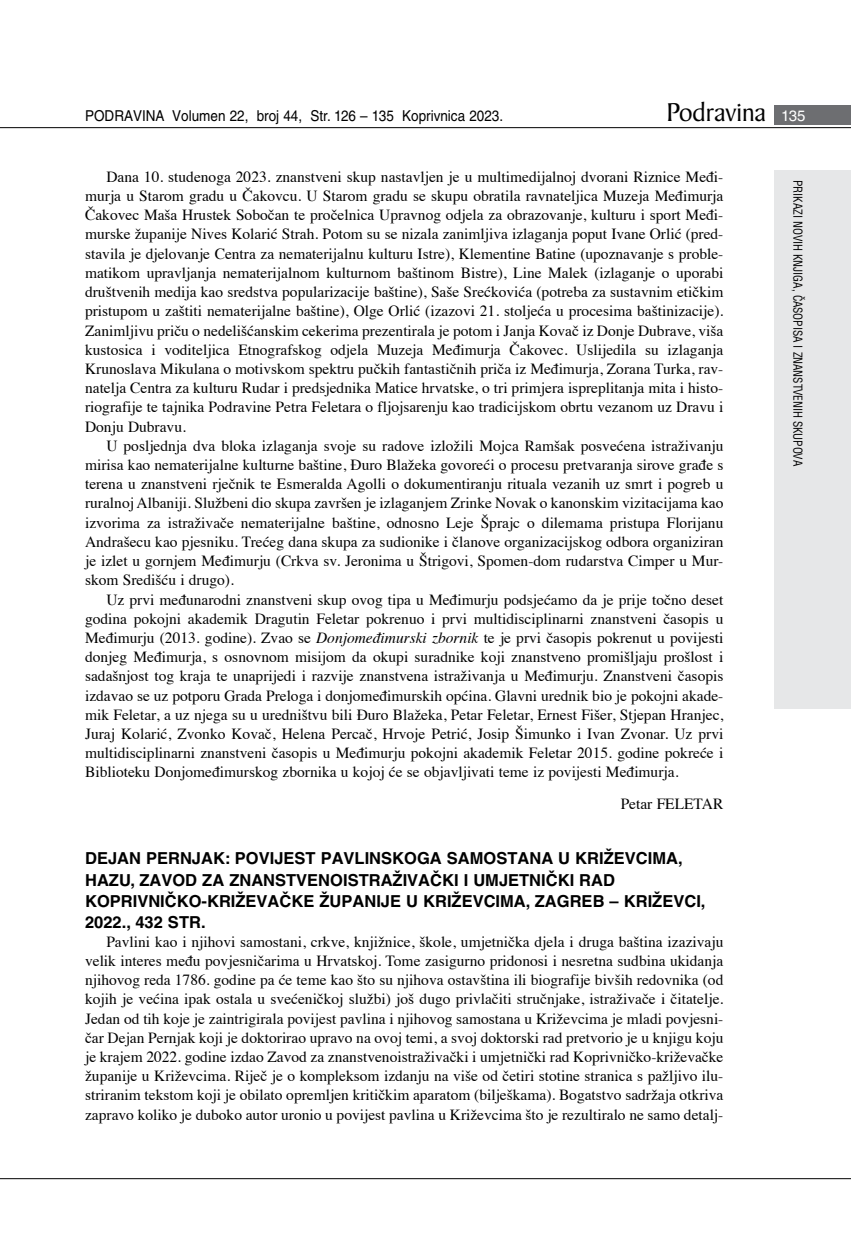
<style>
.page{position:relative;width:851px;height:1234px;background:#fff}
.page>*{position:absolute;margin:0;border:0;box-sizing:border-box;transform-origin:0 0}
.t1{font:27.6px "Baker Signet BT";color:#000}
.t2{font:700 16.5px/21px "Helvetica LT Skin 29";color:#000}
.t3{font:15.45px/19.2px "Times";color:#000;text-align:justify}
.t4{font:15px "Helvetica LT Skin 29";color:#000;scale:.9 1}
.t5{font:condensed 12px "Helvetica LT Skin 29";letter-spacing:-.005em;color:#000;scale:.95 1}
.s1{font-family:"Helvetica LT Skin 29";font-size:15px;color:#fff}
.s2{font-style:italic}
</style>
<div class="page">
<div style="left:774px;top:170px;width:76px;height:538px;background:#e6e7e8"></div>
<div style="left:774px;top:105px;width:76px;height:19px;background:#6d6e71"></div>
<hr style="left:0;top:127px;width:850px;height:1px;background:#000">
<hr style="left:0;top:1177px;width:850px;height:1px;background:#000">
<p class="t4" style="left:85px;top:107px;width:466px">PODRAVINA Volumen 22, broj 44, Str. 126 – 135 Koprivnica 2023.</p>
<h1 class="t1" style="left:666px;top:95px;width:141px">Podravina <span class="s1">135</span></h1>
<p class="t3" style="left:106px;top:166px;width:618px">Dana 10. studenoga 2023. znanstveni skup nastavljen je u multimedijalnoj dvorani Riznice Međi-</p>
<p class="t3" style="left:85px;top:185px;width:639px">murja u Starom gradu u Čakovcu. U Starom gradu se skupu obratila ravnateljica Muzeja Međimurja Čakovec Maša Hrustek Sobočan te pročelnica Upravnog odjela za obrazovanje, kulturu i sport Međi&shy;murske županije Nives Kolarić Strah. Potom su se nizala zanimljiva izlaganja poput Ivane Orlić (pred&shy;stavila je djelovanje Centra za nematerijalnu kulturu Istre), Klementine Batine (upoznavanje s proble&shy;matikom upravljanja nematerijalnom kulturnom baštinom Bistre), Line Malek (izlaganje o uporabi društvenih medija kao sredstva popularizacije baštine), Saše Srećkovića (potreba za sustavnim etičkim pristupom u zaštiti nematerijalne baštine), Olge Orlić (izazovi 21. stoljeća u procesima baštinizacije).<br>Zanimljivu priču o nedelišćanskim cekerima prezentirala je potom i Janja Kovač iz Donje Dubrave, viša kustosica i voditeljica Etnografskog odjela Muzeja Međimurja Čakovec. Uslijedila su izlaganja Krunoslava Mikulana o motivskom spektru pučkih fantastičnih priča iz Međimurja, Zorana Turka, rav&shy;natelja Centra za kulturu Rudar i predsjednika Matice hrvatske, o tri primjera ispreplitanja mita i histo&shy;riografije te tajnika Podravine Petra Feletara o fljojsarenju kao tradicijskom obrtu vezanom uz Dravu i Donju Dubravu.</p>
<p class="t3" style="left:85px;top:434px;width:639px;text-indent:21px">U posljednja dva bloka izlaganja svoje su radove izložili Mojca Ramšak posvećena istraživanju mirisa kao nematerijalne kulturne baštine, Đuro Blažeka govoreći o procesu pretvaranja sirove građe s terena u znanstveni rječnik te Esmeralda Agolli o dokumentiranju rituala vezanih uz smrt i pogreb u ruralnoj Albaniji. Službeni dio skupa završen je izlaganjem Zrinke Novak o kanonskim vizitacijama kao izvorima za istraživače nematerijalne baštine, odnosno Leje Šprajc o dilemama pristupa Florijanu Andrašecu kao pjesniku. Trećeg dana skupa za sudionike i članove organizacijskog odbora organiziran je izlet u gornjem Međimurju (Crkva sv. Jeronima u Štrigovi, Spomen-dom rudarstva Cimper u Mur&shy;skom Središću i drugo).</p>
<p class="t3" style="left:85px;top:588px;width:639px;text-indent:21px">Uz prvi međunarodni znanstveni skup ovog tipa u Međimurju podsjećamo da je prije točno deset godina pokojni akademik Dragutin Feletar pokrenuo i prvi multidisciplinarni znanstveni časopis u Međimurju (2013. godine). Zvao se <span class="s2">Donjomeđimurski zbornik</span> te je prvi časopis pokrenut u povijesti donjeg Međimurja, s osnovnom misijom da okupi suradnike koji znanstveno promišljaju prošlost i sadašnjost tog kraja te unaprijedi i razvije znanstvena istraživanja u Međimurju. Znanstveni časopis izdavao se uz potporu Grada Preloga i donjomeđimurskih općina. Glavni urednik bio je pokojni akade&shy;mik Feletar, a uz njega su u uredništvu bili Đuro Blažeka, Petar Feletar, Ernest Fišer, Stjepan Hranjec, Juraj Kolarić, Zvonko Kovač, Helena Percač, Hrvoje Petrić, Josip Šimunko i Ivan Zvonar. Uz prvi multidisciplinarni znanstveni časopis u Međimurju pokojni akademik Feletar 2015. godine pokreće i Biblioteku Donjomeđimurskog zbornika u kojoj će se objavljivati teme iz povijesti Međimurja.</p>
<p class="t3" style="left:620px;top:793px;width:104px">Petar FELETAR</p>
<p class="t2" style="left:85px;top:847px;width:621px">DEJAN PERNJAK: POVIJEST PAVLINSKOGA SAMOSTANA U KRIŽEVCIMA, HAZU, ZAVOD ZA ZNANSTVENOISTRAŽIVAČKI I UMJETNIČKI RAD KOPRIVNIČKO-KRIŽEVAČKE ŽUPANIJE U KRIŽEVCIMA, ZAGREB – KRIŽEVCI, 2022., 432 STR.</p>
<p class="t3" style="left:85px;top:930px;width:639px;text-indent:21px">Pavlini kao i njihovi samostani, crkve, knjižnice, škole, umjetnička djela i druga baština izazivaju velik interes među povjesničarima u Hrvatskoj. Tome zasigurno pridonosi i nesretna sudbina ukidanja njihovog reda 1786. godine pa će teme kao što su njihova ostavština ili biografije bivših redovnika (od kojih je većina ipak ostala u svećeničkoj službi) još dugo privlačiti stručnjake, istraživače i čitatelje.<br>Jedan od tih koje je zaintrigirala povijest pavlina i njihovog samostana u Križevcima je mladi povjesni&shy;čar Dejan Pernjak koji je doktorirao upravo na ovoj temi, a svoj doktorski rad pretvorio je u knjigu koju je krajem 2022. godine izdao Zavod za znanstvenoistraživački i umjetnički rad Koprivničko-križevačke županije u Križevcima. Riječ je o kompleksom izdanju na više od četiri stotine stranica s pažljivo ilu&shy;striranim tekstom koji je obilato opremljen kritičkim aparatom (bilješkama). Bogatstvo sadržaja otkriva zapravo koliko je duboko autor uronio u povijest pavlina u Križevcima što je rezultiralo ne samo detalj-</p>
<p class="t5" style="left:805px;top:180px;width:302px;rotate:90deg">PRIKAZI NOVIH KNJIGA, ČASOPISA I ZNANSTVENIH SKUPOVA</p>
</div>
